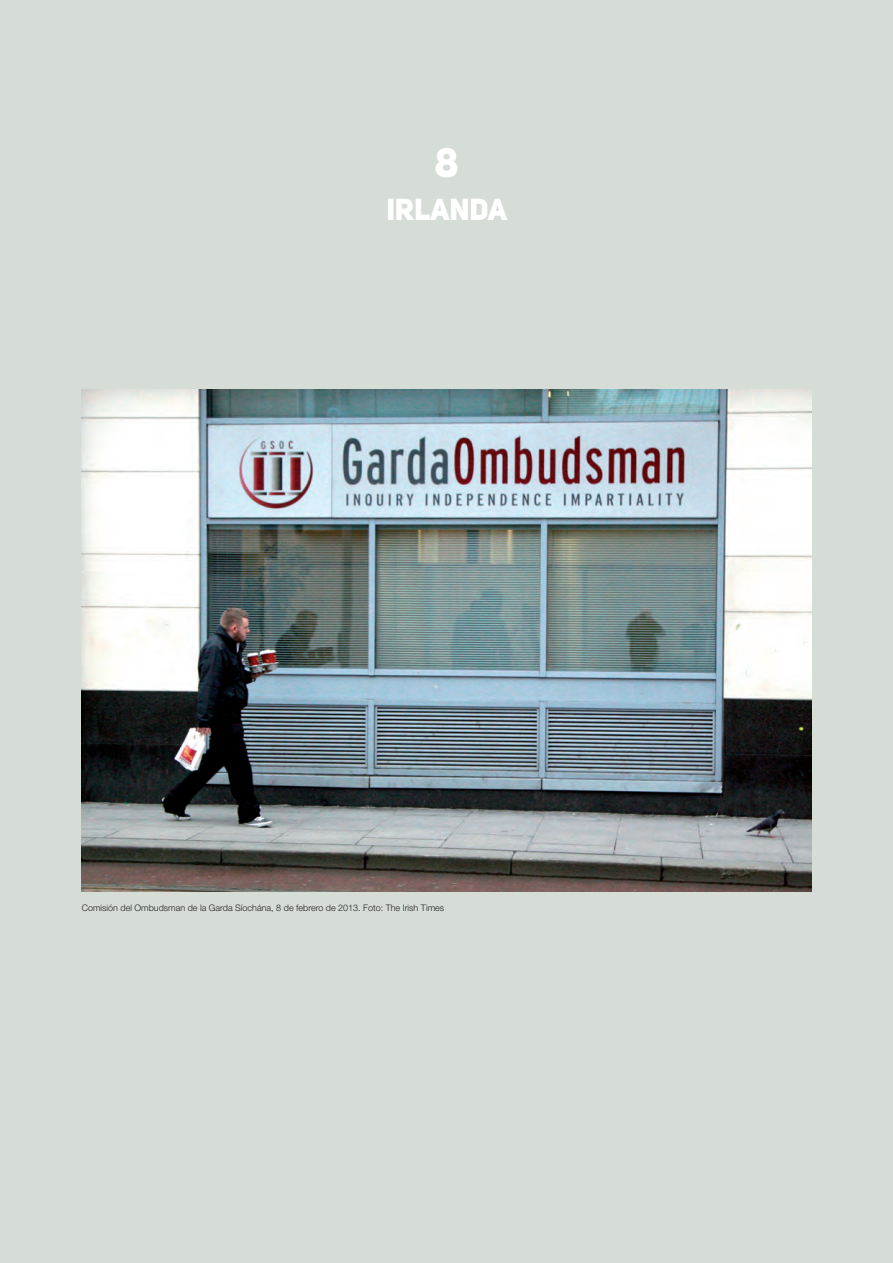
<style>
.page{position:relative;width:893px;height:1263px;background:#d6ddd7}
.page>*{position:absolute;margin:0;border:0;box-sizing:border-box;transform-origin:0 0}
.casos{font:40.5px "Uni Sans Heavy Caps";color:#fff}
.casos-2{font:30px "Uni Sans Heavy Caps";letter-spacing:-.005em;color:#fff}
.NEW_epigrafde{font:300 9px "Helvetica Neue";color:#231f20}
</style>
<div class="page">
<img style="left:82px;top:389px;width:729px;height:503px">
<p class="casos" style="left:434px;top:137px;width:26px">8</p>
<p class="casos-2" style="left:386px;top:190px;width:123px">IRLANDA</p>
<p class="NEW_epigrafde" style="left:82px;top:902px;width:364px">Comisión del Ombudsman de la Garda Síochána, 8 de febrero de 2013. Foto: The Irish Times</p>
</div>
